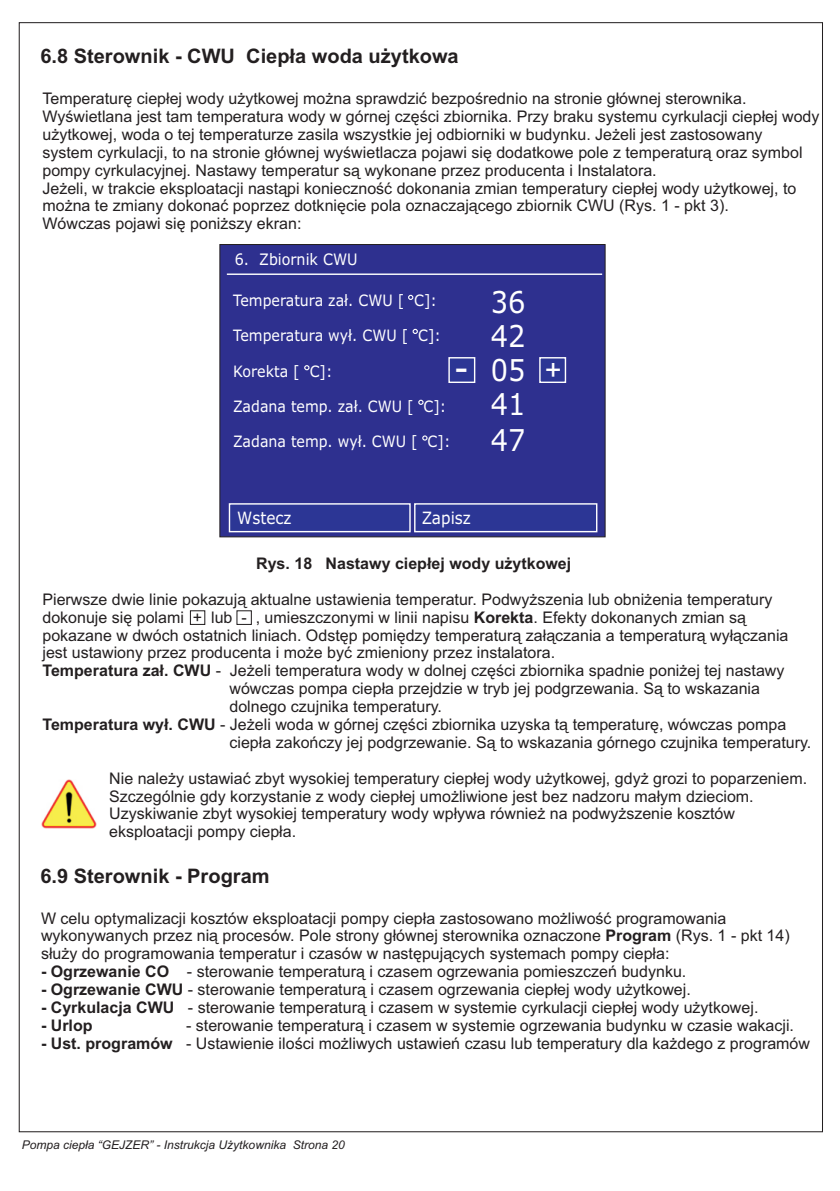
<style>
.page{position:relative;width:840px;height:1191px;background:#fff}
.page>*{position:absolute;margin:0;border:0;box-sizing:border-box;transform-origin:0 0}
.t1{font:37.6px "Arial";color:#fff}
.t2{font:30.2px/34.4px "Verdana";color:#fff;text-align:justify;scale:.9 1}
.t3{font:700 20px "Arial";color:#231f20}
.t4{font:17px "Verdana";color:#fff;scale:.9 1}
.t5{font:16px/17.8px "Arial";color:#231f20}
.t6{font:700 16px "Arial";color:#231f20}
.t7{font:15.8px "Verdana";color:#fff;scale:.9 1}
.t8{font:15.6px "Verdana";color:#fff;scale:.9 1}
.t9{font:italic 12px "Arial";color:#231f20}
.s1{font-size:28.8px}
.s2{font-weight:700}
</style>
<div class="page">
<div style="left:190px;top:610px;width:15px;height:15px;border:1px solid #231f20"></div>
<div style="left:236px;top:610px;width:16px;height:15px;border:1px solid #231f20"></div>
<img style="left:42px;top:780px;width:54px;height:48px">
<div style="left:219px;top:244px;width:386px;height:293px;background:#2e308f"></div>
<svg style="left:228px;top:502px;width:369px;height:31px;background:#414a9f"></svg>
<hr style="left:227px;top:273px;width:374px;height:2px;background:#fff">
<svg style="left:447px;top:356px;width:29px;height:28px"></svg>
<svg style="left:538px;top:356px;width:28px;height:28px"></svg>
<svg style="left:408px;top:295px;width:5px;height:5px"></svg>
<svg style="left:412px;top:329px;width:5px;height:5px"></svg>
<svg style="left:304px;top:365px;width:5px;height:5px"></svg>
<svg style="left:418px;top:400px;width:5px;height:5px"></svg>
<svg style="left:422px;top:435px;width:5px;height:5px"></svg>
<p class="t3" style="left:40px;top:49px;width:419px">6.8 Sterownik - CWU Ciep³a woda u¿ytkowa</p>
<p class="t5" style="left:42px;top:91px;width:778px">Temperaturê ciep³ej wody u¿ytkowej mo¿na sprawdziæ bezpoœrednio na stronie g³ównej sterownika.<br>Wyœwietlana jest tam temperatura wody w górnej czêœci zbiornika. Przy braku systemu cyrkulacji ciep³ej wody u¿ytkowej, woda o tej temperaturze zasila wszystkie jej odbiorniki w budynku. Je¿eli jest zastosowany<br>system cyrkulacji, to na stronie g³ównej wyœwietlacza pojawi siê dodatkowe pole z temperatur¹ oraz symbol pompy cyrkulacyjnej. Nastawy temperatur s¹ wykonane przez producenta i Instalatora.<br>Je¿eli, w trakcie eksploatacji nast¹pi koniecznoœæ dokonania zmian temperatury ciep³ej wody u¿ytkowej, to mo¿na te zmiany dokonaæ poprzez dotkniêcie pola oznaczaj¹cego zbiornik CWU (Rys. 1 - pkt 3).<br>Wówczas pojawi siê poni¿szy ekran:</p>
<p class="t7" style="left:235px;top:253px;width:138px">6. Zbiornik CWU</p>
<p class="t8" style="left:233px;top:294px;width:228px">Temperatura za³. CWU [ C]:</p>
<h2 class="t2" style="left:490px;top:287px;width:40px">36<br>42<br>05<br>41<br>47</h2>
<p class="t8" style="left:233px;top:329px;width:232px">Temperatura wy³. CWU [ C]:</p>
<p class="t8" style="left:233px;top:365px;width:112px">Korekta [ C]:</p>
<p class="t8" style="left:233px;top:400px;width:238px">Zadana temp. za³. CWU [ C]:</p>
<p class="t8" style="left:233px;top:435px;width:243px">Zadana temp. wy³. CWU [ C]:</p>
<h1 class="t1" style="left:455px;top:353px;width:108px">- <span class="s1">+</span></h1>
<p class="t4" style="left:237px;top:511px;width:62px">Wstecz</p>
<p class="t4" style="left:421px;top:511px;width:56px">Zapisz</p>
<p class="t6" style="left:256px;top:557px;width:316px">Rys. 18 Nastawy ciep³ej wody u¿ytkowej</p>
<p class="t5" style="left:42px;top:592px;width:731px">Pierwsze dwie linie pokazuj¹ aktualne ustawienia temperatur. Podwy¿szenia lub obni¿enia temperatury</p>
<p class="t5" style="left:42px;top:609px;width:704px">dokonuje siê polami + lub - , umieszczonymi w linii napisu <span class="s2">Korekta</span>. Efekty dokonanych zmian s¹</p>
<p class="t5" style="left:42px;top:627px;width:747px">pokazane w dwóch ostatnich liniach. Odstêp pomiêdzy temperatur¹ za³¹czania a temperatur¹ wy³¹czania</p>
<p class="t5" style="left:42px;top:645px;width:514px">jest ustawiony przez producenta i mo¿e byæ zmieniony przez instalatora.</p>
<p class="t5" style="left:42px;top:663px;width:743px"><span class="s2">Temperatura za³. CWU</span> - Je¿eli temperatura wody w dolnej czêœci zbiornika spadnie poni¿ej tej nastawy</p>
<p class="t5" style="left:229px;top:681px;width:531px">wówczas pompa ciep³a przejdzie w tryb jej podgrzewania. S¹ to wskazania</p>
<p class="t5" style="left:229px;top:699px;width:214px">dolnego czujnika temperatury.</p>
<p class="t5" style="left:42px;top:717px;width:745px"><span class="s2">Temperatura wy³. CWU</span> - Je¿eli woda w górnej czêœci zbiornika uzyska t¹ temperaturê, wówczas pompa</p>
<p class="t5" style="left:229px;top:735px;width:583px">ciep³a zakoñczy jej podgrzewanie. S¹ to wskazania górnego czujnika temperatury.</p>
<p class="t5" style="left:109px;top:770px;width:699px">Nie nale¿y ustawiaæ zbyt wysokiej temperatury ciep³ej wody u¿ytkowej, gdy¿ grozi to poparzeniem.<br>Szczególnie gdy korzystanie z wody ciep³ej umo¿liwione jest bez nadzoru ma³ym dzieciom.<br>Uzyskiwanie zbyt wysokiej temperatury wody wp³ywa równie¿ na podwy¿szenie kosztów eksploatacji pompy ciep³a.</p>
<p class="t3" style="left:40px;top:868px;width:230px">6.9 Sterownik - Program</p>
<p class="t5" style="left:41px;top:910px;width:749px">W celu optymalizacji kosztów eksploatacji pompy ciep³a zastosowano mo¿liwoœæ programowania wykonywanych przez ni¹ procesów. Pole strony g³ównej sterownika oznaczone <span class="s2">Program</span> (Rys. 1 - pkt 14) s³u¿y do programowania temperatur i czasów w nastêpuj¹cych systemach pompy ciep³a:</p>
<p class="t5" style="left:41px;top:964px;width:646px"><span class="s2">- Ogrzewanie CO</span> - sterowanie temperatur¹ i czasem ogrzewania pomieszczeñ budynku.</p>
<p class="t5" style="left:41px;top:982px;width:651px"><span class="s2">- Ogrzewanie CWU</span> - sterowanie temperatur¹ i czasem ogrzewania ciep³ej wody u¿ytkowej.</p>
<p class="t5" style="left:41px;top:1000px;width:718px"><span class="s2">- Cyrkulacja CWU</span> - sterowanie temperatur¹ i czasem w systemie cyrkulacji ciep³ej wody u¿ytkowej.</p>
<p class="t6" style="left:41px;top:1019px;width:53px">- Urlop</p>
<p class="t5" style="left:186px;top:1017px;width:609px">- sterowanie temperatur¹ i czasem w systemie ogrzewania budynku w czasie wakacji.</p>
<p class="t5" style="left:41px;top:1035px;width:770px"><span class="s2">- Ust. programów</span> - Ustawienie iloœci mo¿liwych ustawieñ czasu lub temperatury dla ka¿dego z programów</p>
<p class="t9" style="left:22px;top:1140px;width:324px">Pompa ciep³a “GEJZER” - Instrukcja U¿ytkownika Strona 20</p>
</div>
